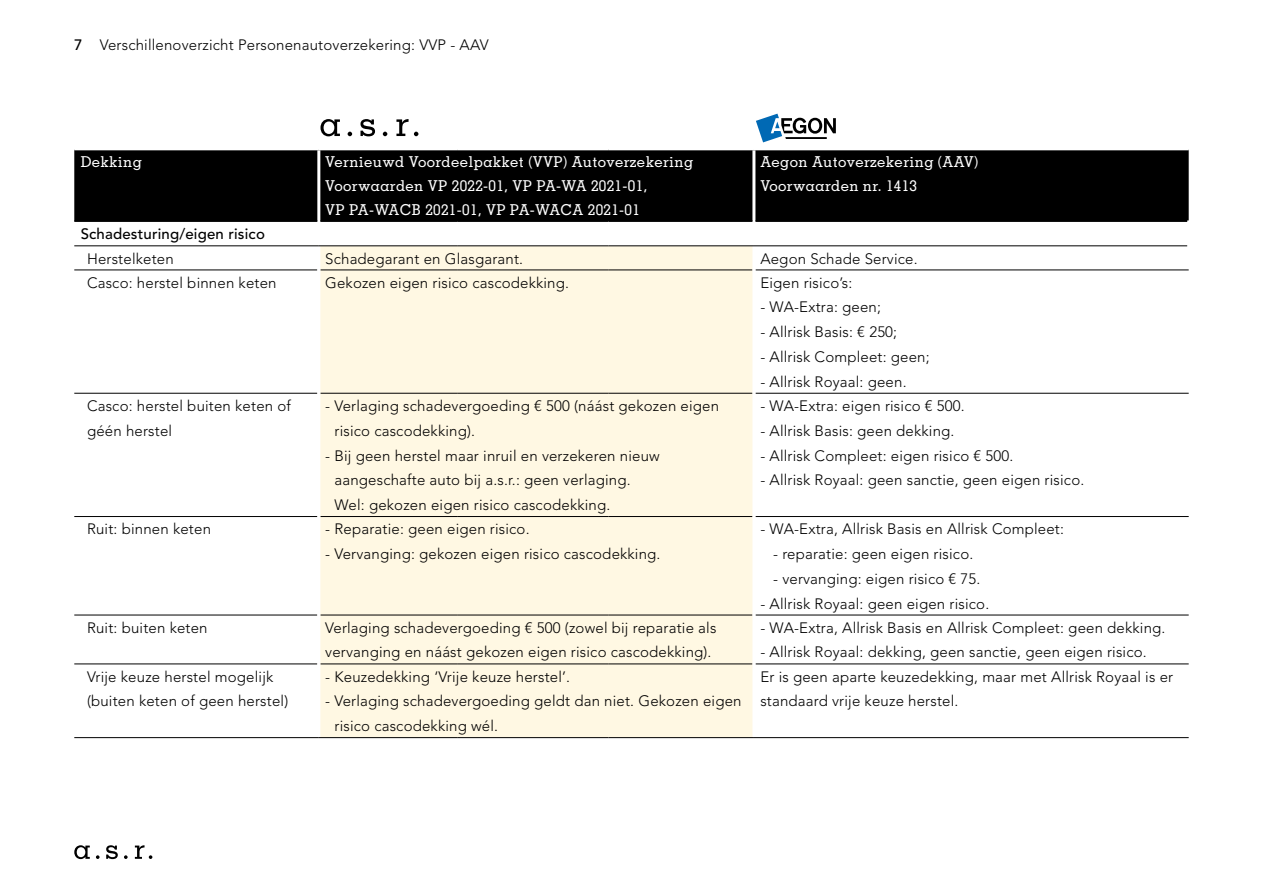
<style>
.page{position:relative;width:1263px;height:893px;background:#fff}
.page>*{position:absolute;margin:0;border:0;box-sizing:border-box;transform-origin:0 0}
.t1{font:300 15px/24.8px "Avenir LT Std";letter-spacing:.01em;color:#000}
.t2{font:500 15px/24px "Memphis LT Std";letter-spacing:.025em;color:#fff}
.t3{font:500 15px "Avenir LT Std";letter-spacing:.01em;color:#000}
.s1{font-weight:500}
</style>
<div class="page">
<svg style="left:383px;top:132px;width:4px;height:4px"></svg>
<svg style="left:396px;top:119px;width:22px;height:17px"></svg>
<svg style="left:348px;top:132px;width:4px;height:4px"></svg>
<svg style="left:320px;top:119px;width:20px;height:17px"></svg>
<svg style="left:360px;top:119px;width:15px;height:17px"></svg>
<svg style="left:756px;top:114px;width:80px;height:28px"></svg>
<div style="left:74px;top:150px;width:1115px;height:70px;background:#000"></div>
<svg style="left:74px;top:245px;width:1115px;height:419px"></svg>
<div style="left:320px;top:247px;width:432px;height:490px;background:#fff8e3"></div>
<hr style="left:317px;top:150px;width:3px;height:72px;background:#fff">
<hr style="left:752px;top:150px;width:3px;height:72px;background:#fff">
<hr style="left:1187px;top:220px;width:3px;height:26px;background:#fff">
<hr style="left:74px;top:220px;width:243px;height:2px;background:#000">
<hr style="left:320px;top:220px;width:137px;height:2px;background:#000">
<hr style="left:457px;top:220px;width:151px;height:2px;background:#000">
<hr style="left:608px;top:220px;width:144px;height:2px;background:#000">
<hr style="left:755px;top:220px;width:432px;height:2px;background:#000">
<hr style="left:74px;top:270px;width:243px;height:1px;background:#000">
<hr style="left:320px;top:270px;width:137px;height:1px;background:#000">
<hr style="left:457px;top:270px;width:151px;height:1px;background:#000">
<hr style="left:608px;top:270px;width:144px;height:1px;background:#000">
<hr style="left:755px;top:270px;width:434px;height:1px;background:#000">
<hr style="left:74px;top:393px;width:243px;height:1px;background:#000">
<hr style="left:320px;top:393px;width:137px;height:1px;background:#000">
<hr style="left:457px;top:393px;width:151px;height:1px;background:#000">
<hr style="left:608px;top:393px;width:144px;height:1px;background:#000">
<hr style="left:755px;top:393px;width:434px;height:1px;background:#000">
<hr style="left:74px;top:516px;width:243px;height:1px;background:#000">
<hr style="left:320px;top:516px;width:137px;height:1px;background:#000">
<hr style="left:457px;top:516px;width:151px;height:1px;background:#000">
<hr style="left:608px;top:516px;width:144px;height:1px;background:#000">
<hr style="left:755px;top:516px;width:434px;height:1px;background:#000">
<hr style="left:317px;top:246px;width:3px;height:24px;background:#fff">
<hr style="left:752px;top:246px;width:3px;height:24px;background:#fff">
<hr style="left:317px;top:270px;width:3px;height:123px;background:#fff">
<hr style="left:752px;top:270px;width:3px;height:123px;background:#fff">
<hr style="left:317px;top:393px;width:3px;height:123px;background:#fff">
<hr style="left:752px;top:393px;width:3px;height:123px;background:#fff">
<hr style="left:74px;top:246px;width:245px;height:1px;background:#000">
<hr style="left:319px;top:246px;width:138px;height:1px;background:#000">
<hr style="left:457px;top:246px;width:151px;height:1px;background:#000">
<hr style="left:608px;top:246px;width:146px;height:1px;background:#000">
<hr style="left:754px;top:246px;width:433px;height:1px;background:#000">
<hr style="left:74px;top:615px;width:243px;height:1px;background:#000">
<hr style="left:320px;top:615px;width:137px;height:1px;background:#000">
<hr style="left:457px;top:615px;width:151px;height:1px;background:#000">
<hr style="left:608px;top:615px;width:144px;height:1px;background:#000">
<hr style="left:755px;top:615px;width:434px;height:1px;background:#000">
<hr style="left:74px;top:664px;width:243px;height:1px;background:#000">
<hr style="left:320px;top:664px;width:137px;height:1px;background:#000">
<hr style="left:457px;top:664px;width:151px;height:1px;background:#000">
<hr style="left:608px;top:664px;width:144px;height:1px;background:#000">
<hr style="left:755px;top:664px;width:434px;height:1px;background:#000">
<hr style="left:317px;top:516px;width:3px;height:99px;background:#fff">
<hr style="left:752px;top:516px;width:3px;height:99px;background:#fff">
<hr style="left:317px;top:615px;width:3px;height:49px;background:#fff">
<hr style="left:752px;top:615px;width:3px;height:49px;background:#fff">
<hr style="left:74px;top:737px;width:245px;height:1px;background:#000">
<hr style="left:319px;top:737px;width:138px;height:1px;background:#000">
<hr style="left:457px;top:737px;width:151px;height:1px;background:#000">
<hr style="left:608px;top:737px;width:146px;height:1px;background:#000">
<hr style="left:754px;top:737px;width:435px;height:1px;background:#000">
<svg style="left:124px;top:855px;width:4px;height:4px"></svg>
<svg style="left:135px;top:845px;width:17px;height:14px"></svg>
<svg style="left:96px;top:855px;width:4px;height:4px"></svg>
<svg style="left:74px;top:845px;width:16px;height:14px"></svg>
<svg style="left:106px;top:845px;width:12px;height:14px"></svg>
<p class="t1" style="left:74px;top:32px;width:416px"><span class="s1">7</span> Verschillenoverzicht Personenautoverzekering: VVP - AAV</p>
<p class="t2" style="left:81px;top:149px;width:63px">Dekking</p>
<p class="t2" style="left:325px;top:149px;width:369px">Vernieuwd Voordeelpakket (VVP) Autoverzekering<br>Voorwaarden VP 2022-01, VP PA-WA 2021-01,<br>VP PA-WACB 2021-01, VP PA-WACA 2021-01</p>
<p class="t2" style="left:760px;top:149px;width:219px">Aegon Autoverzekering (AAV)<br>Voorwaarden nr. 1413</p>
<p class="t3" style="left:81px;top:226px;width:186px">Schadesturing/eigen risico</p>
<p class="t1" style="left:87px;top:246px;width:88px">Herstelketen</p>
<p class="t1" style="left:325px;top:246px;width:199px">Schadegarant en Glasgarant.</p>
<p class="t1" style="left:760px;top:246px;width:159px">Aegon Schade Service.</p>
<p class="t1" style="left:87px;top:270px;width:191px">Casco: herstel binnen keten</p>
<p class="t1" style="left:325px;top:270px;width:245px">Gekozen eigen risico cascodekking.</p>
<p class="t1" style="left:760px;top:270px;width:93px">Eigen risico’s:</p>
<p class="t1" style="left:760px;top:295px;width:122px">- WA-Extra: geen;</p>
<p class="t1" style="left:760px;top:320px;width:138px">- Allrisk Basis: € 250;</p>
<p class="t1" style="left:760px;top:345px;width:171px">- Allrisk Compleet: geen;</p>
<p class="t1" style="left:760px;top:369px;width:148px">- Allrisk Royaal: geen.</p>
<p class="t1" style="left:87px;top:393px;width:205px">Casco: herstel buiten keten of géén herstel</p>
<p class="t1" style="left:334px;top:393px;width:386px;text-indent:-9px">- Verlaging schadevergoeding € 500 (náást gekozen eigen risico cascodekking).</p>
<p class="t1" style="left:334px;top:443px;width:327px;text-indent:-9px">- Bij geen herstel maar inruil en verzekeren nieuw aangeschafte auto bij a.s.r.: geen verlaging.<br>Wel: gekozen eigen risico cascodekking.</p>
<p class="t1" style="left:760px;top:393px;width:206px">- WA-Extra: eigen risico € 500.</p>
<p class="t1" style="left:760px;top:418px;width:196px">- Allrisk Basis: geen dekking.</p>
<p class="t1" style="left:760px;top:443px;width:255px">- Allrisk Compleet: eigen risico € 500.</p>
<p class="t1" style="left:760px;top:468px;width:325px">- Allrisk Royaal: geen sanctie, geen eigen risico.</p>
<p class="t1" style="left:87px;top:517px;width:125px">Ruit: binnen keten</p>
<p class="t1" style="left:325px;top:517px;width:206px">- Reparatie: geen eigen risico.</p>
<p class="t1" style="left:325px;top:541px;width:337px">- Vervanging: gekozen eigen risico cascodekking.</p>
<p class="t1" style="left:760px;top:517px;width:305px">- WA-Extra, Allrisk Basis en Allrisk Compleet:</p>
<p class="t1" style="left:773px;top:541px;width:202px">- reparatie: geen eigen risico.</p>
<p class="t1" style="left:773px;top:566px;width:209px">- vervanging: eigen risico € 75.</p>
<p class="t1" style="left:760px;top:591px;width:230px">- Allrisk Royaal: geen eigen risico.</p>
<p class="t1" style="left:87px;top:615px;width:122px">Ruit: buiten keten</p>
<p class="t1" style="left:325px;top:615px;width:393px">Verlaging schadevergoeding € 500 (zowel bij reparatie als vervanging en náást gekozen eigen risico cascodekking).</p>
<p class="t1" style="left:760px;top:615px;width:407px">- WA-Extra, Allrisk Basis en Allrisk Compleet: geen dekking.</p>
<p class="t1" style="left:760px;top:640px;width:388px">- Allrisk Royaal: dekking, geen sanctie, geen eigen risico.</p>
<p class="t1" style="left:87px;top:664px;width:203px">Vrije keuze herstel mogelijk (buiten keten of geen herstel)</p>
<p class="t1" style="left:325px;top:664px;width:246px">- Keuzedekking ‘Vrije keuze herstel’.</p>
<p class="t1" style="left:334px;top:689px;width:409px;text-indent:-9px">- Verlaging schadevergoeding geldt dan niet. Gekozen eigen risico cascodekking wél.</p>
<p class="t1" style="left:760px;top:664px;width:414px">Er is geen aparte keuzedekking, maar met Allrisk Royaal is er standaard vrije keuze herstel.</p>
</div>
